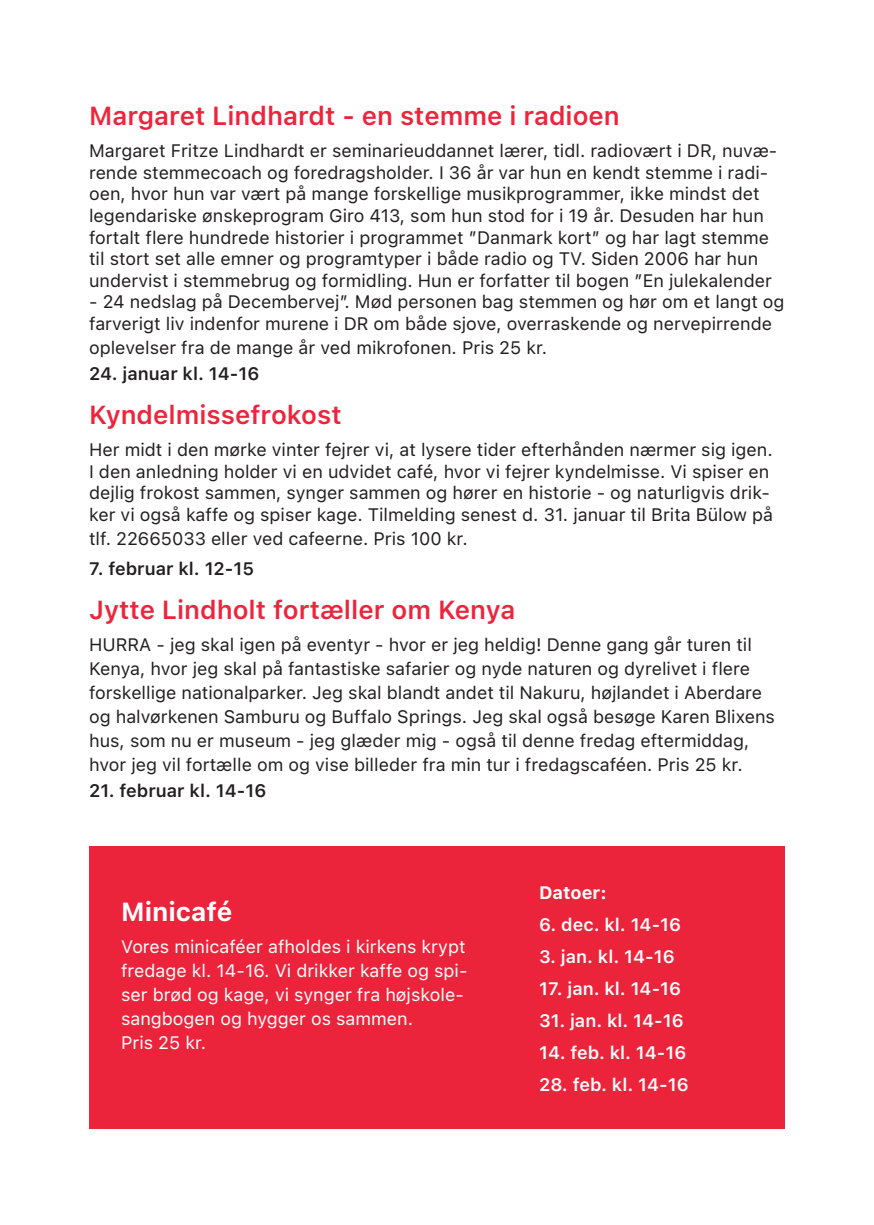
<style>
.page{position:relative;width:874px;height:1225px;background:#fff}
.page>*{position:absolute;margin:0;border:0;box-sizing:border-box;transform-origin:0 0}
.t1{font:600 26px "SF Pro Text";color:#ec253c}
.t2{font:700 26px "SF Pro Text";color:#fff}
.t3{font:18px/21.6px "SF Pro Text";color:#231f20}
.t4{font:18px/24px "SF Pro Text";color:#fff}
.t5{font:600 18px "SF Pro Text";color:#fff}
.t6{font:600 18px "SF Pro Text";color:#231f20}
.t7{font:700 18px "SF Pro Text";color:#fff}
</style>
<div class="page">
<div style="left:89px;top:846px;width:695px;height:282px;background:#ec243b"></div>
<h1 class="t1" style="left:89px;top:101px;width:532px">Margaret Lindhardt - en stemme i radioen</h1>
<p class="t3" style="left:89px;top:140px;width:689px">Margaret Fritze Lindhardt er seminarieuddannet lærer, tidl. radiovært i DR, nuvæ&shy;rende stemmecoach og foredragsholder. I 36 år var hun en kendt stemme i radi&shy;oen, hvor hun var vært på mange forskellige musikprogrammer, ikke mindst det legendariske ønskeprogram Giro 413, som hun stod for i 19 år. Desuden har hun fortalt flere hundrede historier i programmet ”Danmark kort” og har lagt stemme til stort set alle emner og programtyper i både radio og TV. Siden 2006 har hun undervist i stemmebrug og formidling. Hun er forfatter til bogen ”En julekalender</p>
<p class="t3" style="left:89px;top:291px;width:696px">- 24 nedslag på Decembervej”. Mød personen bag stemmen og hør om et langt og farverigt liv indenfor murene i DR om både sjove, overraskende og nervepirrende</p>
<p class="t3" style="left:89px;top:337px;width:459px">oplevelser fra de mange år ved mikrofonen. Pris 25 kr.</p>
<p class="t6" style="left:89px;top:363px;width:172px">24. januar kl. 14-16</p>
<h1 class="t1" style="left:89px;top:400px;width:254px">Kyndelmissefrokost</h1>
<p class="t3" style="left:89px;top:439px;width:685px">Her midt i den mørke vinter fejrer vi, at lysere tider efterhånden nærmer sig igen.<br>I den anledning holder vi en udvidet café, hvor vi fejrer kyndelmisse. Vi spiser en dejlig frokost sammen, synger sammen og hører en historie - og naturligvis drik&shy;ker vi også kaffe og spiser kage. Tilmelding senest d. 31. januar til Brita Bülow på</p>
<p class="t3" style="left:89px;top:528px;width:380px">tlf. 22665033 eller ved cafeerne. Pris 100 kr.</p>
<p class="t6" style="left:89px;top:558px;width:166px">7. februar kl. 12-15</p>
<h1 class="t1" style="left:89px;top:595px;width:427px">Jytte Lindholt fortæller om Kenya</h1>
<p class="t3" style="left:89px;top:632px;width:687px;line-height:24px">HURRA - jeg skal igen på eventyr - hvor er jeg heldig! Denne gang går turen til Kenya, hvor jeg skal på fantastiske safarier og nyde naturen og dyrelivet i flere forskellige nationalparker. Jeg skal blandt andet til Nakuru, højlandet i Aberdare og halvørkenen Samburu og Buffalo Springs. Jeg skal også besøge Karen Blixens hus, som nu er museum - jeg glæder mig - også til denne fredag eftermiddag, hvor jeg vil fortælle om og vise billeder fra min tur i fredagscaféen. Pris 25 kr.</p>
<p class="t6" style="left:89px;top:780px;width:179px">21. februar kl. 14-16</p>
<h1 class="t2" style="left:121px;top:897px;width:113px">Minicafé</h1>
<p class="t4" style="left:121px;top:935px;width:348px">Vores minicaféer afholdes i kirkens krypt fredage kl. 14-16. Vi drikker kaffe og spi&shy;ser brød og kage, vi synger fra højskole&shy;sangbogen og hygger os sammen.<br>Pris 25 kr.</p>
<p class="t7" style="left:539px;top:882px;width:69px">Datoer:</p>
<p class="t5" style="left:539px;top:914px;width:143px">6. dec. kl. 14-16</p>
<p class="t5" style="left:539px;top:946px;width:137px">3. jan. kl. 14-16</p>
<p class="t5" style="left:539px;top:978px;width:143px">17. jan. kl. 14-16</p>
<p class="t5" style="left:539px;top:1010px;width:146px">31. jan. kl. 14-16</p>
<p class="t5" style="left:539px;top:1042px;width:149px">14. feb. kl. 14-16</p>
<p class="t5" style="left:539px;top:1074px;width:151px">28. feb. kl. 14-16</p>
</div>
